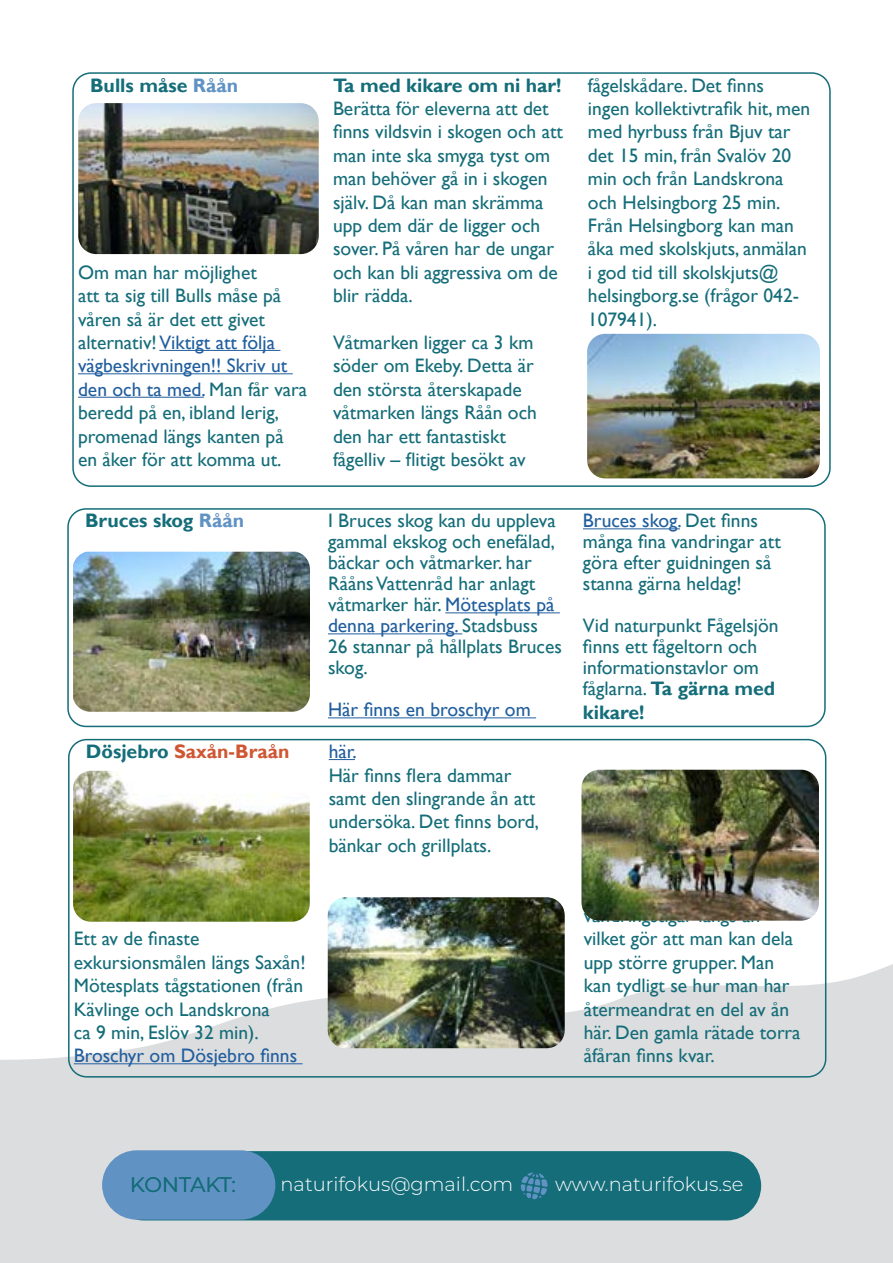
<style>
.page{position:relative;width:893px;height:1263px;background:#fff}
.page>*{position:absolute;margin:0;border:0;box-sizing:border-box;transform-origin:0 0}
.t1{font:21px "Montserrat";letter-spacing:-.015em;color:#146d79}
.t2{font:19.5px/23.4px "Gill Sans";color:#146d79}
.t3{font:700 19.5px "Gill Sans";color:#146d79}
.t4{font:19.5px "Gill Sans";color:#215e9e}
.t5{font:300 19.5px "Montserrat";color:#fff}
.t6{font:700 19.5px "Gill Sans";color:#cf5633}
.s1{color:#6092c3}
.s2{color:#215e9e}
.s3{color:#146d79}
.s4{font-weight:700}
</style>
<div class="page">
<svg style="left:0;top:955px;width:893px;height:308px;fill:#dcddde"></svg>
<hr style="left:159px;top:350px;width:121px;height:1px;background:#215e9e">
<hr style="left:78px;top:373px;width:215px;height:1px;background:#215e9e">
<hr style="left:78px;top:397px;width:126px;height:1px;background:#215e9e">
<div style="left:72px;top:72px;width:759px;height:415px;border:2px solid #146d79;border-radius:18px"></div>
<div style="left:109px;top:1151px;width:652px;height:69px;background:#146d79;border-radius:35px"></div>
<svg style="left:521px;top:1172px;width:27px;height:27px"></svg>
<hr style="left:445px;top:612px;width:115px;height:1px;background:#215e9e">
<hr style="left:328px;top:633px;width:134px;height:1px;background:#215e9e">
<hr style="left:328px;top:717px;width:208px;height:1px;background:#215e9e">
<hr style="left:583px;top:528px;width:97px;height:1px;background:#215e9e">
<div style="left:67px;top:508px;width:759px;height:219px;border:2px solid #146d79;border-radius:18px"></div>
<div style="left:102px;top:1150px;width:173px;height:69px;background:#6092c3;border-radius:35px"></div>
<img style="left:78px;top:103px;width:241px;height:151px">
<img style="left:587px;top:334px;width:233px;height:144px">
<img style="left:73px;top:552px;width:237px;height:160px">
<hr style="left:74px;top:1063px;width:229px;height:1px;background:#215e9e">
<svg style="left:329px;top:759px;width:26px;height:1px"></svg>
<div style="left:68px;top:739px;width:758px;height:338px;border:2px solid #146d79;border-radius:18px"></div>
<img style="left:581px;top:770px;width:238px;height:151px">
<img style="left:73px;top:771px;width:237px;height:151px">
<img style="left:328px;top:897px;width:237px;height:151px">
<p class="t3" style="left:90px;top:73px;width:150px">Bulls måse <span class="s1">Råån</span></p>
<p class="t2" style="left:78px;top:261px;width:231px">Om man har möjlighet<br>att ta sig till Bulls måse på våren så är det ett givet alternativ! <span class="s2">Viktigt att följa vägbeskrivningen!! Skriv ut den och ta med.</span> Man får vara beredd på en, ibland lerig, promenad längs kanten på en åker för att komma ut.</p>
<p class="t3" style="left:333px;top:73px;width:230px">Ta med kikare om ni har!</p>
<p class="t2" style="left:333px;top:97px;width:232px">Berätta för eleverna att det finns vildsvin i skogen och att man inte ska smyga tyst om man behöver gå in i skogen själv. Då kan man skrämma upp dem där de ligger och sover. På våren har de ungar och kan bli aggressiva om de blir rädda.</p>
<p class="t2" style="left:333px;top:331px;width:205px">Våtmarken ligger ca 3 km söder om Ekeby. Detta är den största återskapade våtmarken längs Råån och den har ett fantastiskt fågelliv – flitigt besökt av</p>
<p class="t3" style="left:85px;top:509px;width:161px">Bruces skog <span class="s1">Råån</span></p>
<p class="t2" style="left:328px;top:511px;width:235px;line-height:21px">I Bruces skog kan du uppleva gammal ekskog och enefälad, bäckar och våtmarker. har<br>Rååns Vattenråd har anlagt våtmarker här. <span class="s2">Mötesplats på denna parkering.</span> Stadsbuss<br>26 stannar på hållplats Bruces skog.</p>
<p class="t4" style="left:328px;top:698px;width:204px">Här finns en broschyr om</p>
<p class="t6" style="left:86px;top:740px;width:205px"><span class="s3">Dösjebro</span> Saxån-Braån</p>
<p class="t4" style="left:329px;top:740px;width:30px">här.</p>
<p class="t2" style="left:329px;top:764px;width:212px">Här finns flera dammar samt den slingrande ån att undersöka. Det finns bord, bänkar och grillplats.</p>
<p class="t2" style="left:588px;top:74px;width:224px">fågelskådare. Det finns<br>ingen kollektivtrafik hit, men med hyrbuss från Bjuv tar det 15 min, från Svalöv 20 min och från Landskrona och Helsingborg 25 min.<br>Från Helsingborg kan man åka med skolskjuts, anmälan i god tid till skolskjuts@ helsingborg.se (frågor 042-<br>107941).</p>
<p class="t2" style="left:583px;top:511px;width:199px;line-height:21px"><span class="s2">Bruces skog.</span> Det finns många fina vandringar att göra efter guidningen så stanna gärna heldag!</p>
<p class="t2" style="left:583px;top:616px;width:197px;line-height:21px">Vid naturpunkt Fågelsjön finns ett fågeltorn och informationstavlor om fåglarna. <span class="s4">Ta gärna med</span></p>
<p class="t3" style="left:583px;top:700px;width:63px">kikare!</p>
<p class="t2" style="left:74px;top:927px;width:233px">Ett av de finaste exkursionsmålen längs Saxån!<br>Mötesplats tågstationen (från<br>Kävlinge och Landskrona<br>ca 9 min, Eslöv 32 min).</p>
<p class="t4" style="left:74px;top:1044px;width:225px">Broschyr om Dösjebro finns</p>
<p class="t2" style="left:584px;top:904px;width:218px">vandringstigar längs ån vilket gör att man kan dela upp större grupper. Man kan tydligt se hur man har återmeandrat en del av ån här. Den gamla rätade torra åfåran finns kvar.</p>
<p class="t1" style="left:130px;top:1170px;width:107px">KONTAKT:</p>
<p class="t5" style="left:281px;top:1171px;width:234px">naturifokus@gmail.com</p>
<p class="t5" style="left:555px;top:1171px;width:190px">www.naturifokus.se</p>
</div>
